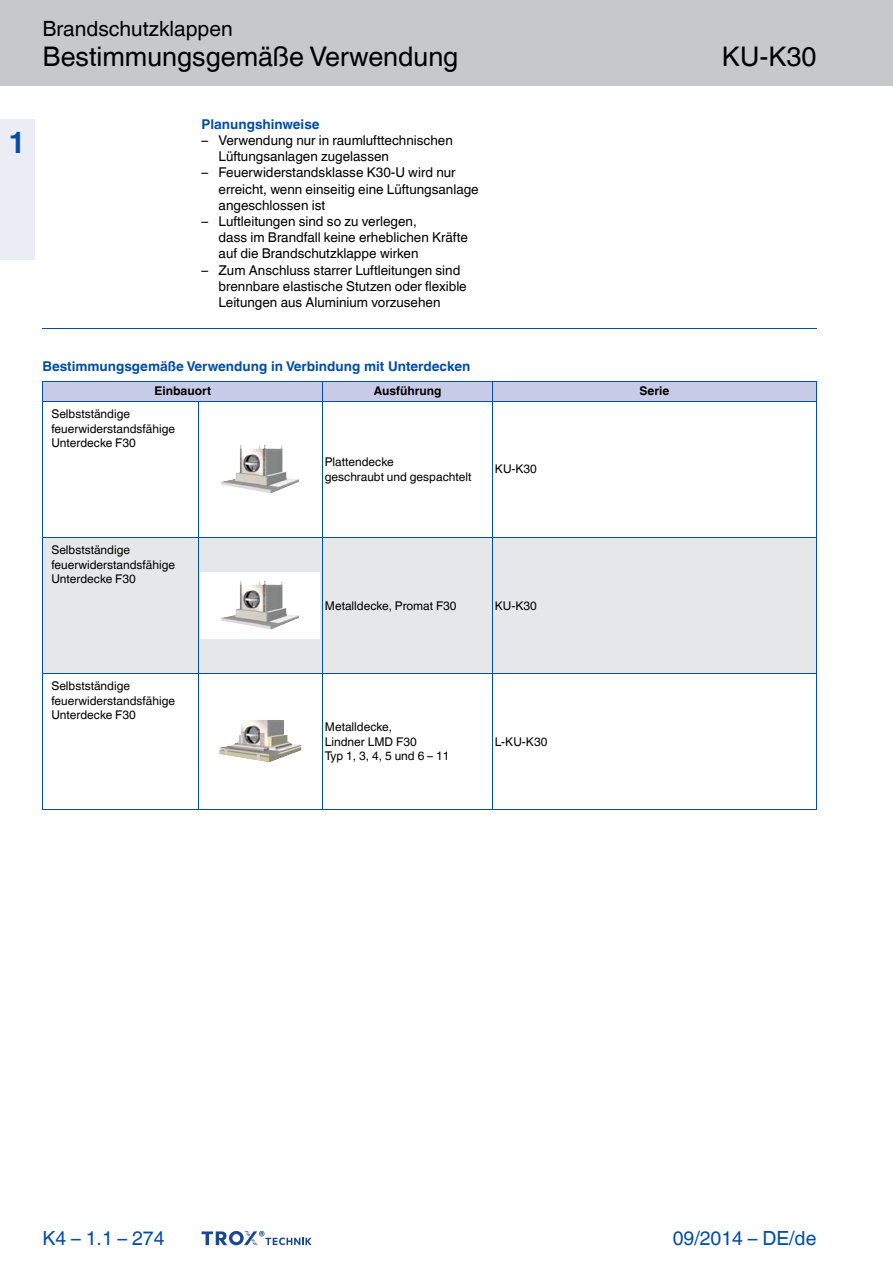
<style>
.page{position:relative;width:893px;height:1263px;background:#fff}
.page>*{position:absolute;margin:0;border:0;box-sizing:border-box;transform-origin:0 0}
.t1{font:700 30px "TROX Helvetica";color:#034ea2}
.t2{font:27px "TROX Helvetica";color:#000}
.t3{font:21px "TROX Helvetica";color:#000}
.t4{font:19.5px "TROX Helvetica";color:#034ea2}
.t5{font:13.5px/16.2px "TROX Helvetica";color:#000}
.t6{font:700 13.5px "TROX Helvetica";color:#034ea2}
.t7{font:12px/14.4px "TROX Helvetica";color:#000}
.t8{font:700 12px "TROX Helvetica";color:#000}
</style>
<div class="page">
<div style="left:0;top:0;width:893px;height:85px;background:#c7c8ca"></div>
<div style="left:0;top:119px;width:34px;height:140px;background:#ebecf6"></div>
<hr style="left:43px;top:328px;width:773px;height:1px;background:#034ea2">
<svg style="left:202px;top:1231px;width:110px;height:15px"></svg>
<div style="left:44px;top:538px;width:772px;height:135px;background:#e6e7e8"></div>
<hr style="left:322px;top:401px;width:1px;height:136px;background:#034ea2">
<hr style="left:492px;top:401px;width:1px;height:136px;background:#034ea2">
<hr style="left:322px;top:538px;width:1px;height:135px;background:#034ea2">
<hr style="left:492px;top:538px;width:1px;height:135px;background:#034ea2">
<hr style="left:322px;top:674px;width:1px;height:135px;background:#034ea2">
<hr style="left:492px;top:674px;width:1px;height:135px;background:#034ea2">
<hr style="left:323px;top:401px;width:170px;height:1px;background:#034ea2">
<hr style="left:493px;top:401px;width:323px;height:1px;background:#034ea2">
<hr style="left:198px;top:401px;width:1px;height:136px;background:#034ea2">
<hr style="left:198px;top:538px;width:1px;height:135px;background:#034ea2">
<hr style="left:198px;top:674px;width:1px;height:135px;background:#034ea2">
<hr style="left:43px;top:401px;width:1px;height:136px;background:#034ea2">
<hr style="left:816px;top:401px;width:1px;height:136px;background:#034ea2">
<hr style="left:43px;top:537px;width:155px;height:1px;background:#034ea2">
<hr style="left:43px;top:538px;width:1px;height:135px;background:#034ea2">
<hr style="left:198px;top:537px;width:618px;height:1px;background:#034ea2">
<hr style="left:816px;top:538px;width:1px;height:135px;background:#034ea2">
<hr style="left:43px;top:673px;width:155px;height:1px;background:#034ea2">
<hr style="left:43px;top:674px;width:1px;height:135px;background:#034ea2">
<hr style="left:43px;top:809px;width:155px;height:1px;background:#034ea2">
<hr style="left:198px;top:673px;width:125px;height:1px;background:#034ea2">
<hr style="left:198px;top:809px;width:125px;height:1px;background:#034ea2">
<hr style="left:323px;top:673px;width:170px;height:1px;background:#034ea2">
<hr style="left:323px;top:809px;width:170px;height:1px;background:#034ea2">
<hr style="left:493px;top:673px;width:323px;height:1px;background:#034ea2">
<hr style="left:493px;top:809px;width:323px;height:1px;background:#034ea2">
<hr style="left:816px;top:674px;width:1px;height:135px;background:#034ea2">
<div style="left:43px;top:381px;width:774px;height:20px;background:#c7cbe7"></div>
<hr style="left:43px;top:401px;width:280px;height:1px;background:#034ea2">
<img style="left:221px;top:445px;width:65px;height:48px">
<div style="left:201px;top:572px;width:119px;height:66px;background:#fff"></div>
<img style="left:221px;top:581px;width:65px;height:49px">
<img style="left:219px;top:720px;width:83px;height:43px">
<h1 class="t1" style="left:8px;top:118px;width:19px">1</h1>
<h3 class="t3" style="left:43px;top:12px;width:192px">Brandschutzklappen</h3>
<h2 class="t2" style="left:43px;top:35px;width:417px">Bestimmungsgemäße Verwendung</h2>
<h2 class="t2" style="left:722px;top:35px;width:96px">KU-K30</h2>
<p class="t6" style="left:202px;top:113px;width:120px">Planungshinweise</p>
<p class="t5" style="left:219px;top:131px;width:236px;text-indent:-17px">– Verwendung nur in raumlufttechnischen<br>Lüftungsanlagen zugelassen</p>
<p class="t5" style="left:219px;top:163px;width:262px;text-indent:-17px">– Feuerwiderstandsklasse K30-U wird nur erreicht, wenn einseitig eine Lüftungsanlage angeschlossen ist</p>
<p class="t5" style="left:219px;top:212px;width:251px;text-indent:-17px">– Luftleitungen sind so zu verlegen,<br>dass im Brandfall keine erheblichen Kräfte auf die Brandschutzklappe wirken</p>
<p class="t5" style="left:219px;top:260px;width:250px;text-indent:-17px">– Zum Anschluss starrer Luftleitungen sind brennbare elastische Stutzen oder flexible<br>Leitungen aus Aluminium vorzusehen</p>
<p class="t6" style="left:43px;top:355px;width:429px">Bestimmungsgemäße Verwendung in Verbindung mit Unterdecken</p>
<p class="t8" style="left:154px;top:381px;width:58px">Einbauort</p>
<p class="t8" style="left:374px;top:381px;width:69px">Ausführung</p>
<p class="t8" style="left:639px;top:381px;width:31px">Serie</p>
<p class="t7" style="left:51px;top:406px;width:125px">Selbstständige feuerwiderstandsfä hige<br>Unterdecke F30</p>
<p class="t7" style="left:325px;top:454px;width:148px">Plattendecke<br>geschraubt und gespachtelt</p>
<p class="t7" style="left:495px;top:461px;width:44px">KU-K30</p>
<p class="t7" style="left:51px;top:542px;width:125px">Selbstständige feuerwiderstandsfä hige<br>Unterdecke F30</p>
<p class="t7" style="left:325px;top:597px;width:133px">Metalldecke, Promat F30</p>
<p class="t7" style="left:495px;top:597px;width:44px">KU-K30</p>
<p class="t7" style="left:51px;top:678px;width:125px">Selbstständige feuerwiderstandsfä hige<br>Unterdecke F30</p>
<p class="t7" style="left:325px;top:718px;width:126px">Metalldecke,<br>Lindner LMD F30<br>Typ 1, 3, 4, 5 und 6 – 11</p>
<p class="t7" style="left:495px;top:733px;width:54px">L-KU-K30</p>
<h3 class="t4" style="left:43px;top:1222px;width:124px">K4 – 1.1 – 274</h3>
<h3 class="t4" style="left:673px;top:1222px;width:145px">09/2014 – DE/de</h3>
</div>
